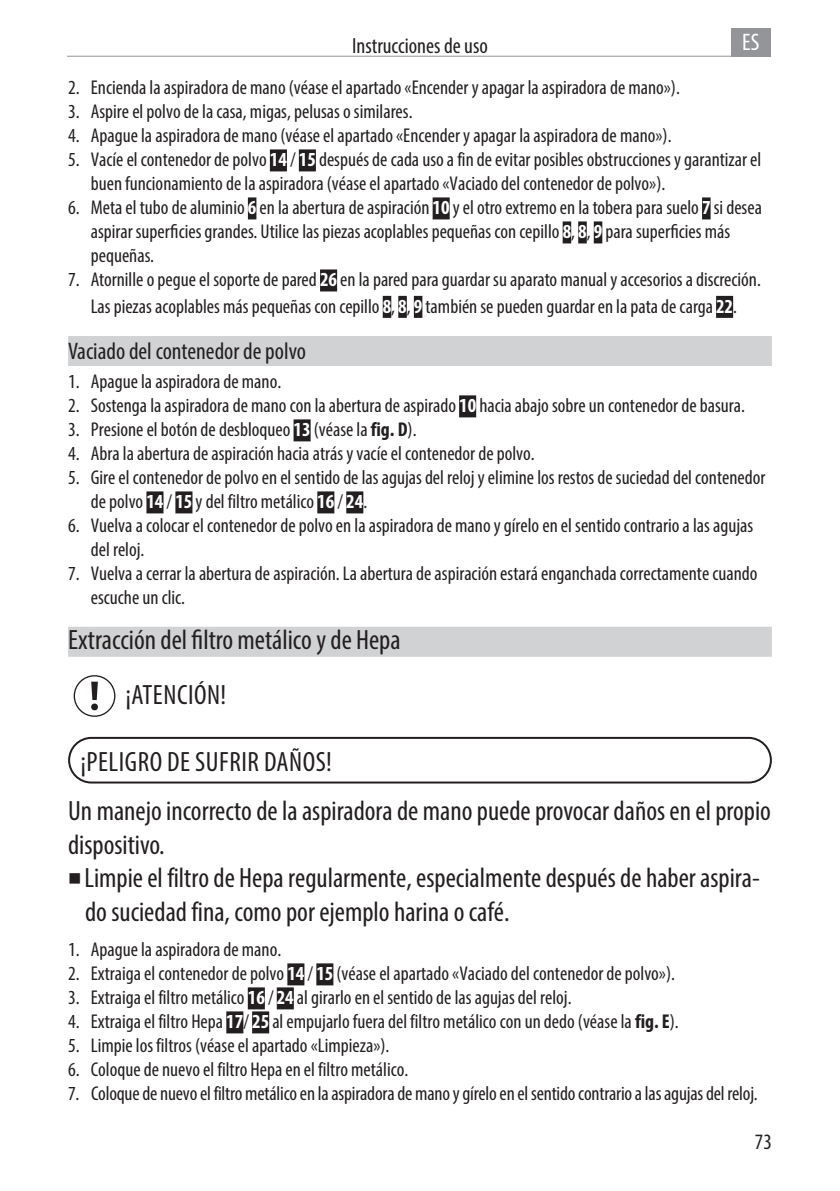
<style>
.page{position:relative;width:840px;height:1191px;background:#fff}
.page>*{position:absolute;margin:0;border:0;box-sizing:border-box;transform-origin:0 0}
.t1{font:condensed 28px/54.6px "Myriad Pro";color:#231f20}
.t2{font:condensed 28px "Myriad Pro";letter-spacing:.02em;color:#231f20}
.t3{font:condensed 24px "Myriad Pro";color:#231f20}
.t4{font:condensed 24px "Myriad Pro";color:#fff}
.t5{font:condensed 22px "Myriad Pro";color:#231f20}
.t6{font:condensed 20px/24px "Myriad Pro";color:#231f20}
.s1{font-weight:700;color:#fff}
.s2{font-weight:700}
</style>
<div class="page">
<hr style="left:67px;top:56px;width:703px;height:1px;background:#939598">
<div style="left:730px;top:28px;width:40px;height:29px;background:#939598"></div>
<div style="left:270px;top:149px;width:17px;height:22px;background:#231f20"></div>
<div style="left:299px;top:149px;width:17px;height:22px;background:#231f20"></div>
<div style="left:248px;top:197px;width:8px;height:22px;background:#231f20"></div>
<div style="left:432px;top:197px;width:17px;height:22px;background:#231f20"></div>
<div style="left:701px;top:197px;width:9px;height:22px;background:#231f20"></div>
<div style="left:562px;top:221px;width:9px;height:22px;background:#231f20"></div>
<div style="left:578px;top:221px;width:8px;height:22px;background:#231f20"></div>
<div style="left:593px;top:221px;width:9px;height:22px;background:#231f20"></div>
<div style="left:320px;top:269px;width:17px;height:22px;background:#231f20"></div>
<div style="left:382px;top:296px;width:9px;height:22px;background:#231f20"></div>
<div style="left:398px;top:296px;width:8px;height:22px;background:#231f20"></div>
<div style="left:413px;top:296px;width:9px;height:22px;background:#231f20"></div>
<div style="left:715px;top:296px;width:17px;height:22px;background:#231f20"></div>
<div style="left:68px;top:336px;width:703px;height:30px;background:#d1d2d4"></div>
<div style="left:459px;top:395px;width:17px;height:22px;background:#231f20"></div>
<div style="left:293px;top:419px;width:17px;height:22px;background:#231f20"></div>
<div style="left:146px;top:491px;width:17px;height:22px;background:#231f20"></div>
<div style="left:175px;top:491px;width:17px;height:22px;background:#231f20"></div>
<div style="left:317px;top:491px;width:17px;height:22px;background:#231f20"></div>
<div style="left:346px;top:491px;width:17px;height:22px;background:#231f20"></div>
<div style="left:68px;top:627px;width:703px;height:30px;background:#d1d2d4"></div>
<div style="left:287px;top:963px;width:17px;height:22px;background:#231f20"></div>
<div style="left:316px;top:963px;width:17px;height:22px;background:#231f20"></div>
<div style="left:248px;top:987px;width:17px;height:22px;background:#231f20"></div>
<div style="left:276px;top:987px;width:18px;height:22px;background:#231f20"></div>
<div style="left:226px;top:1011px;width:17px;height:22px;background:#231f20"></div>
<div style="left:252px;top:1011px;width:17px;height:22px;background:#231f20"></div>
<svg style="left:74px;top:675px;width:41px;height:42px"></svg>
<div style="left:68px;top:737px;width:703px;height:46px;border:2px solid #231f20;border-radius:22px"></div>
<p class="t5" style="left:352px;top:32px;width:137px">Instrucciones de uso</p>
<p class="t4" style="left:741px;top:28px;width:19px">ES</p>
<p class="t6" style="left:68px;top:76px;width:613px">2. Encienda la aspiradora de mano (véase el apartado «Encender y apagar la aspiradora de mano»).</p>
<p class="t6" style="left:68px;top:100px;width:346px">3. Aspire el polvo de la casa, migas, pelusas o similares.</p>
<p class="t6" style="left:68px;top:124px;width:604px">4. Apague la aspiradora de mano (véase el apartado «Encender y apagar la aspiradora de mano»).</p>
<p class="t6" style="left:91px;top:148px;width:671px;text-indent:-23px">5. Vacíe el contenedor de polvo <span class="s1">14</span> / <span class="s1">15</span> después de cada uso a fin de evitar posibles obstrucciones y garantizar el buen funcionamiento de la aspiradora (véase el apartado «Vaciado del contenedor de polvo»).</p>
<p class="t6" style="left:91px;top:196px;width:672px;text-indent:-23px">6. Meta el tubo de aluminio <span class="s1">6</span> en la abertura de aspiración <span class="s1">10</span> y el otro extremo en la tobera para suelo <span class="s1">7</span> si desea aspirar superficies grandes. Utilice las piezas acoplables pequeñas con cepillo <span class="s1">8</span>, <span class="s1">8</span>, <span class="s1">9</span> para superficies más pequeñas.</p>
<p class="t6" style="left:68px;top:266px;width:694px;line-height:26.4px;text-align:center">7. Atornille o pegue el soporte de pared <span class="s1">26</span> en la pared para guardar su aparato manual y accesorios a discreción.<br>Las piezas acoplables más pequeñas con cepillo <span class="s1">8</span>, <span class="s1">8</span>, <span class="s1">9</span> también se pueden guardar en la pata de carga <span class="s1">22</span>.</p>
<p class="t3" style="left:68px;top:336px;width:239px">Vaciado del contenedor de polvo</p>
<p class="t6" style="left:68px;top:369px;width:214px">1. Apague la aspiradora de mano.</p>
<p class="t6" style="left:68px;top:393px;width:678px">2. Sostenga la aspiradora de mano con la abertura de aspirado <span class="s1">10</span> hacia abajo sobre un contenedor de basura.</p>
<p class="t6" style="left:68px;top:417px;width:350px">3. Presione el botón de desbloqueo <span class="s1">13</span> (véase la <span class="s2">fig. D</span>).</p>
<p class="t6" style="left:68px;top:441px;width:468px">4. Abra la abertura de aspiración hacia atrás y vacíe el contenedor de polvo.</p>
<p class="t6" style="left:91px;top:465px;width:675px;text-indent:-23px">5. Gire el contenedor de polvo en el sentido de las agujas del reloj y elimine los restos de suciedad del contenedor de polvo <span class="s1">14</span> / <span class="s1">15</span> y del filtro metálico <span class="s1">16</span> / <span class="s1">24</span>.</p>
<p class="t6" style="left:91px;top:513px;width:663px;text-indent:-23px">6. Vuelva a colocar el contenedor de polvo en la aspiradora de mano y gírelo en el sentido contrario a las agujas del reloj.</p>
<p class="t6" style="left:91px;top:561px;width:667px;text-indent:-23px">7. Vuelva a cerrar la abertura de aspiración. La abertura de aspiración estará enganchada correctamente cuando escuche un clic.</p>
<h1 class="t1" style="left:125px;top:612px;width:276px;text-indent:-57px">Extracción del filtro metálico y de Hepa ¡ATENCIÓN!</h1>
<h1 class="t2" style="left:80px;top:744px;width:253px">¡PELIGRO DE SUFRIR DAÑOS!</h1>
<h1 class="t1" style="left:68px;top:783px;width:704px">Un manejo incorrecto de la aspiradora de mano puede provocar daños en el propio</h1>
<h1 class="t1" style="left:68px;top:817px;width:98px">dispositivo.</h1>
<h1 class="t1" style="left:84px;top:850px;width:676px">Limpie el filtro de Hepa regularmente, especialmente después de haber aspira-</h1>
<h1 class="t1" style="left:85px;top:884px;width:425px">do suciedad fina, como por ejemplo harina o café.</h1>
<p class="t6" style="left:68px;top:937px;width:214px">1. Apague la aspiradora de mano.</p>
<p class="t6" style="left:68px;top:961px;width:608px">2. Extraiga el contenedor de polvo <span class="s1">14</span> / <span class="s1">15</span> (véase el apartado «Vaciado del contenedor de polvo»).</p>
<p class="t6" style="left:68px;top:985px;width:504px">3. Extraiga el filtro metálico <span class="s1">16</span> / <span class="s1">24</span> al girarlo en el sentido de las agujas del reloj.</p>
<p class="t6" style="left:68px;top:1009px;width:612px">4. Extraiga el filtro Hepa <span class="s1">17</span>/ <span class="s1">25</span> al empujarlo fuera del filtro metálico con un dedo (véase la <span class="s2">fig. E</span>).</p>
<p class="t6" style="left:68px;top:1033px;width:322px">5. Limpie los filtros (véase el apartado «Limpieza»).</p>
<p class="t6" style="left:68px;top:1057px;width:341px">6. Coloque de nuevo el filtro Hepa en el filtro metálico.</p>
<p class="t6" style="left:68px;top:1081px;width:690px">7. Coloque de nuevo el filtro metálico en la aspiradora de mano y gírelo en el sentido contrario a las agujas del reloj.</p>
<p class="t5" style="left:754px;top:1128px;width:18px">73</p>
</div>
